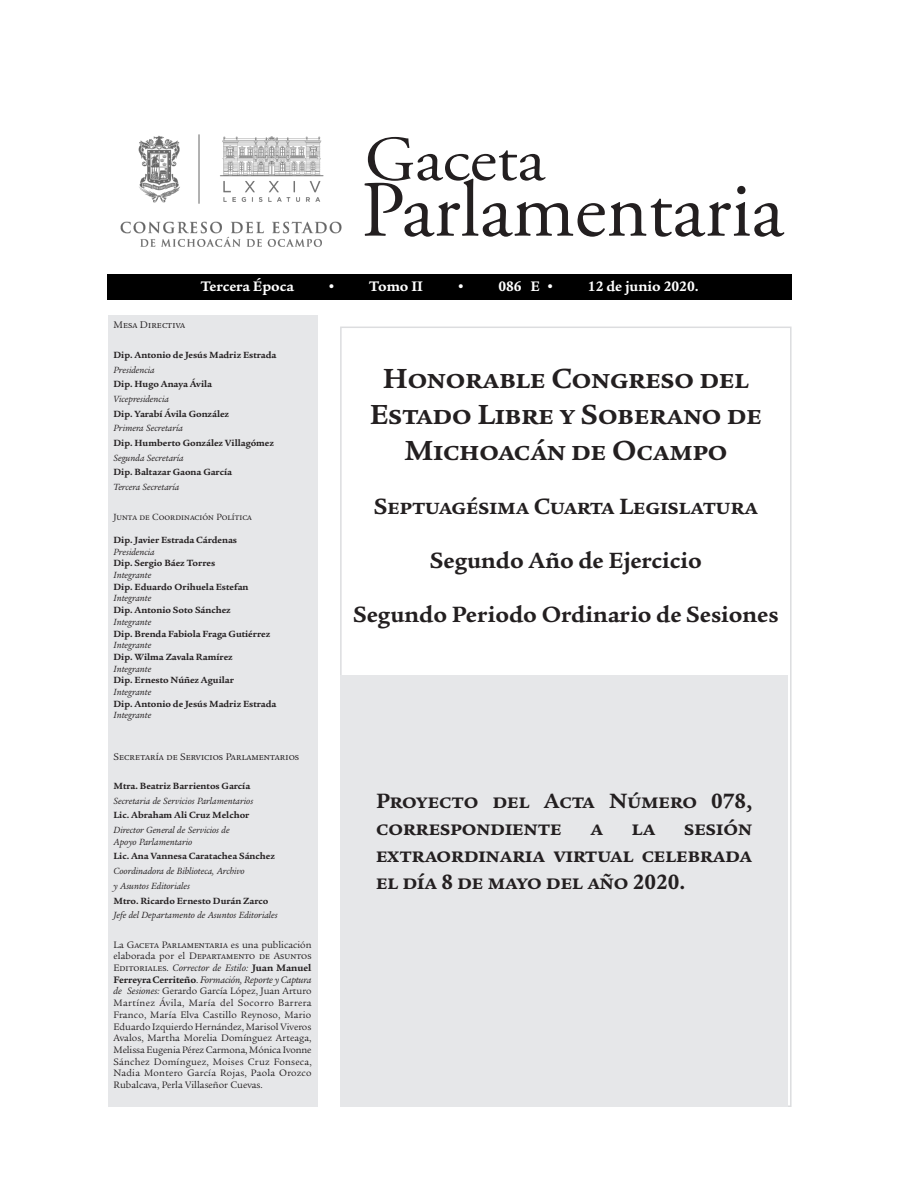
<style>
.page{position:relative;width:918px;height:1188px;background:#fff}
.page>*{position:absolute;margin:0;border:0;box-sizing:border-box;transform-origin:0 0}
.cbz{font:700 30px/36px "Legacy Serif ITC Std";color:#231f20;text-align:center}
.cbz-2{font:700 24px "Legacy Serif ITC Std";color:#231f20}
.Normal_rtf_13{font:700 22.5px/27px "Legacy Serif ITC Std";color:#231f20}
.t1{font:700 15px "Legacy Serif ITC Std";color:#fff}
.t2{font:10.5px "Legacy Serif ITC Std";color:#231f20}
.t3{font:10.2px/11.7px "Legacy Serif ITC Std";letter-spacing:.005em;color:#231f20;text-align:justify}
.t4{font:700 9.75px "Legacy Serif ITC Std";color:#231f20}
.t5{font:italic 9.75px/11.7px "Legacy Serif ITC Std";color:#231f20}
.t6{font:9.75px "Legacy Serif ITC Std";color:#231f20}
.s1{font-style:italic}
.s2{font-weight:700}
</style>
<div class="page">
<div style="left:108px;top:274px;width:684px;height:25px;background:#000"></div>
<svg style="left:364px;top:137px;width:420px;height:100px"></svg>
<div style="left:108px;top:315px;width:210px;height:792px;background:#e6e7e9"></div>
<div style="left:340px;top:675px;width:448px;height:432px;background:#e6e7e9"></div>
<img style="left:120px;top:134px;width:222px;height:113px">
<p class="t1" style="left:201px;top:277px;width:95px">Tercera Época</p>
<p class="t1" style="left:327px;top:277px;width:11px">•</p>
<p class="t1" style="left:369px;top:277px;width:55px">Tomo II</p>
<p class="t1" style="left:456px;top:277px;width:11px">•</p>
<p class="t1" style="left:498px;top:277px;width:58px">086 E •</p>
<p class="t1" style="left:588px;top:277px;width:112px">12 de junio 2020.</p>
<p class="t2" style="left:114px;top:319px;width:73px">Mesa Directiva</p>
<p class="t4" style="left:114px;top:349px;width:165px">Dip. Antonio de Jesús Madriz Estrada</p>
<p class="t5" style="left:114px;top:364px;width:43px">Presidencia</p>
<p class="t4" style="left:114px;top:378px;width:100px">Dip. Hugo Anaya Ávila</p>
<p class="t5" style="left:114px;top:393px;width:57px">Vicepresidencia</p>
<p class="t4" style="left:114px;top:408px;width:117px">Dip. Yarabí Ávila González</p>
<p class="t5" style="left:114px;top:423px;width:71px">Primera Secretaría</p>
<p class="t4" style="left:114px;top:437px;width:162px">Dip. Humberto González Villagómez</p>
<p class="t5" style="left:114px;top:452px;width:72px">Segunda Secretaría</p>
<p class="t4" style="left:114px;top:467px;width:120px">Dip. Baltazar Gaona García</p>
<p class="t5" style="left:114px;top:481px;width:67px">Tercera Secretaría</p>
<p class="t6" style="left:114px;top:511px;width:140px">Junta de Coordinación Política</p>
<p class="t4" style="left:114px;top:534px;width:125px">Dip. Javier Estrada Cárdenas</p>
<p class="t5" style="left:114px;top:546px;width:43px">Presidencia</p>
<p class="t4" style="left:114px;top:558px;width:103px">Dip. Sergio Báez Torres</p>
<p class="t5" style="left:114px;top:569px;width:39px">Integrante</p>
<p class="t4" style="left:114px;top:581px;width:136px">Dip. Eduardo Orihuela Estefan</p>
<p class="t5" style="left:114px;top:593px;width:39px">Integrante</p>
<p class="t4" style="left:114px;top:604px;width:119px">Dip. Antonio Soto Sánchez</p>
<p class="t5" style="left:114px;top:616px;width:39px">Integrante</p>
<p class="t4" style="left:114px;top:628px;width:158px">Dip. Brenda Fabiola Fraga Gutiérrez</p>
<p class="t5" style="left:114px;top:639px;width:39px">Integrante</p>
<p class="t4" style="left:114px;top:651px;width:121px">Dip. Wilma Zavala Ramírez</p>
<p class="t5" style="left:114px;top:663px;width:39px">Integrante</p>
<p class="t4" style="left:114px;top:675px;width:122px">Dip. Ernesto Núñez Aguilar</p>
<p class="t5" style="left:114px;top:686px;width:39px">Integrante</p>
<p class="t4" style="left:114px;top:698px;width:165px">Dip. Antonio de Jesús Madriz Estrada</p>
<p class="t5" style="left:114px;top:710px;width:39px">Integrante</p>
<p class="t2" style="left:114px;top:750px;width:187px">Secretaría de Servicios Parlamentarios</p>
<p class="t4" style="left:114px;top:780px;width:138px">Mtra. Beatriz Barrientos García</p>
<p class="t5" style="left:114px;top:795px;width:141px">Secretaria de Servicios Parlamentarios</p>
<p class="t4" style="left:114px;top:810px;width:137px">Lic. Abraham Ali Cruz Melchor</p>
<p class="t5" style="left:114px;top:824px;width:118px">Director General de Servicios de<br>Apoyo Parlamentario</p>
<p class="t4" style="left:114px;top:851px;width:163px">Lic. Ana Vannesa Caratachea Sánchez</p>
<p class="t5" style="left:114px;top:865px;width:133px">Coordinadora de Biblioteca, Archivo</p>
<p class="t5" style="left:114px;top:880px;width:78px">y Asuntos Editoriales</p>
<p class="t4" style="left:114px;top:895px;width:156px">Mtro. Ricardo Ernesto Durán Zarco</p>
<p class="t5" style="left:114px;top:909px;width:166px">Jefe del Departamento de Asuntos Editoriales</p>
<p class="t3" style="left:114px;top:939px;width:200px">La Gaceta Parlamentaria es una publicación elaborada por el Departamento de Asuntos Editoriales. <span class="s1">Corrector de Estilo:</span> <span class="s2">Juan Manuel Ferreyra Cerriteño</span>. <span class="s1">Formación, Reporte y Captura de Sesiones:</span> Gerardo García López, Juan Arturo Martínez Ávila, María del Socorro Barrera Franco, María Elva Castillo Reynoso, Mario Eduardo Izquierdo Hernández, Marisol Viveros Avalos, Martha Morelia Domínguez Arteaga, Melissa Eugenia Pérez Carmona, Mónica Ivonne Sánchez Domínguez, Moises Cruz Fonseca, Nadia Montero García Rojas, Paola Orozco Rubalcava, Perla Villaseñor Cuevas.</p>
<p class="cbz" style="left:370px;top:361px;width:394px">Honorable Congreso del<br>Estado Libre y Soberano de<br>Michoacán de Ocampo</p>
<p class="cbz-2" style="left:374px;top:492px;width:386px">Septuagésima Cuarta Legislatura</p>
<p class="cbz-2" style="left:430px;top:546px;width:274px">Segundo Año de Ejercicio</p>
<p class="cbz-2" style="left:353px;top:600px;width:427px">Segundo Periodo Ordinario de Sesiones</p>
<p class="Normal_rtf_13" style="left:376px;top:787px;width:377px">Proyecto del Acta Número 078, correspondiente</p>
<p class="Normal_rtf_13" style="left:376px;top:814px;width:377px;text-align:justify;text-indent:308px">sesión extraordinaria virtual celebrada el día 8 de mayo del año 2020.</p>
<p class="Normal_rtf_13" style="left:591px;top:814px;width:14px">a</p>
<p class="Normal_rtf_13" style="left:632px;top:814px;width:25px">la</p>
</div>
